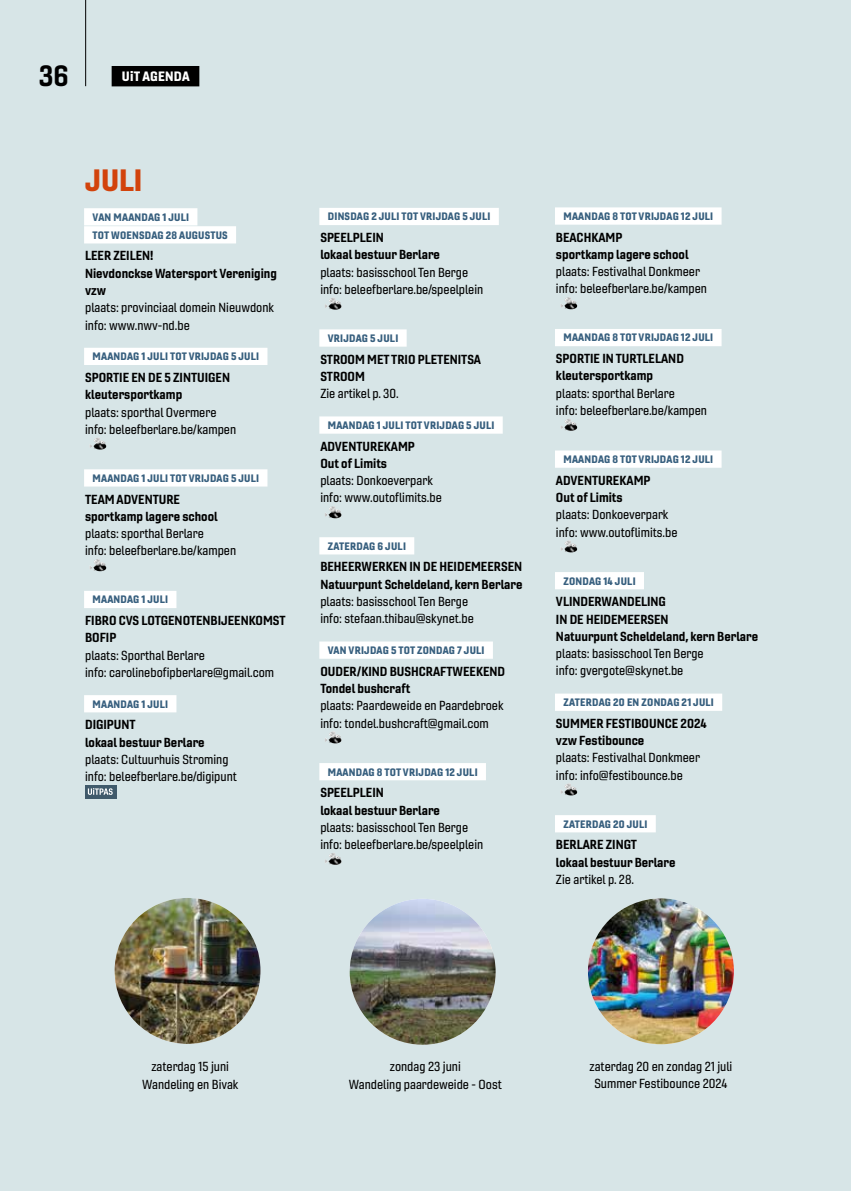
<style>
.page{position:relative;width:851px;height:1191px;background:#fff}
.page>*{position:absolute;margin:0;border:0;box-sizing:border-box;transform-origin:0 0}
.t1{font:30px "Gineso Nor Bla";color:#d2430c}
.t2{font:28.5px "Gineso Nor Bol";color:#000}
.t3{font:13.2px "Gineso Nor Bla";letter-spacing:.02em;color:#fff}
.t4{font:12.75px/17.2px "Gineso Nor Med";color:#000}
.t5{font:12.75px/17.2px "Gineso Nor Bol";color:#000}
.t6{font:10.5px/18px "Gineso Nor Bla";letter-spacing:.02em;color:#375f7e}
</style>
<div class="page">
<div style="left:0;top:0;width:850px;height:1191px;background:#d7e5e7"></div>
<img style="left:588px;top:898px;width:145px;height:146px;border-radius:73px">
<img style="left:349px;top:898px;width:146px;height:146px;border-radius:73px">
<img style="left:115px;top:898px;width:145px;height:145px;border-radius:73px">
<div style="left:84px;top:208px;width:113px;height:17px;background:#fff"></div>
<div style="left:84px;top:226px;width:152px;height:17px;background:#fff"></div>
<div style="left:84px;top:348px;width:183px;height:17px;background:#fff"></div>
<div style="left:84px;top:469px;width:183px;height:17px;background:#fff"></div>
<div style="left:84px;top:591px;width:92px;height:17px;background:#fff"></div>
<div style="left:84px;top:695px;width:92px;height:17px;background:#fff"></div>
<img style="left:90px;top:438px;width:17px;height:12px">
<img style="left:90px;top:559px;width:17px;height:12px">
<div style="left:85px;top:785px;width:31px;height:13px;background:#405a6b"></div>
<svg style="left:88px;top:788px;width:25px;height:7px"></svg>
<div style="left:319px;top:208px;width:180px;height:17px;background:#fff"></div>
<div style="left:319px;top:329px;width:87px;height:18px;background:#fff"></div>
<div style="left:319px;top:416px;width:183px;height:18px;background:#fff"></div>
<div style="left:319px;top:537px;width:95px;height:17px;background:#fff"></div>
<div style="left:319px;top:641px;width:174px;height:18px;background:#fff"></div>
<div style="left:319px;top:763px;width:167px;height:17px;background:#fff"></div>
<img style="left:325px;top:298px;width:17px;height:12px">
<img style="left:325px;top:506px;width:17px;height:13px">
<img style="left:325px;top:732px;width:17px;height:12px">
<img style="left:325px;top:853px;width:17px;height:12px">
<div style="left:555px;top:207px;width:166px;height:18px;background:#fff"></div>
<div style="left:555px;top:329px;width:166px;height:17px;background:#fff"></div>
<div style="left:555px;top:450px;width:166px;height:18px;background:#fff"></div>
<div style="left:555px;top:572px;width:89px;height:17px;background:#fff"></div>
<div style="left:555px;top:693px;width:167px;height:18px;background:#fff"></div>
<div style="left:555px;top:815px;width:100px;height:17px;background:#fff"></div>
<img style="left:561px;top:297px;width:16px;height:13px">
<img style="left:561px;top:419px;width:16px;height:12px">
<img style="left:561px;top:541px;width:16px;height:12px">
<img style="left:561px;top:784px;width:16px;height:12px">
<hr style="left:85px;top:0;width:1px;height:86px;background:#000">
<div style="left:112px;top:66px;width:87px;height:20px;background:#000"></div>
<h2 class="t2" style="left:39px;top:58px;width:31px">36</h2>
<p class="t3" style="left:122px;top:67px;width:69px">UiT AGENDA</p>
<p class="t3" style="left:122px;top:67px;width:39px">LEVEN</p>
<p class="t3" style="left:143px;top:67px;width:69px">IN BERLARE</p>
<h1 class="t1" style="left:85px;top:160px;width:59px">JULI</h1>
<p class="t6" style="left:93px;top:208px;width:137px">VAN MAANDAG 1 JULI<br>TOT WOENSDAG 28 AUGUSTUS</p>
<p class="t5" style="left:85px;top:247px;width:193px">LEER ZEILEN!<br>Nievdonckse Watersport Vereniging vzw</p>
<p class="t4" style="left:85px;top:299px;width:190px">plaats: provinciaal domein Nieuwdonk info: www.nwv-nd.be</p>
<p class="t6" style="left:93px;top:347px;width:168px">MAANDAG 1 JULI TOT VRIJDAG 5 JULI</p>
<p class="t5" style="left:85px;top:369px;width:146px">SPORTIE EN DE 5 ZINTUIGEN kleutersportkamp</p>
<p class="t4" style="left:85px;top:403px;width:152px">plaats: sporthal Overmere info: beleefberlare.be/kampen</p>
<p class="t6" style="left:93px;top:469px;width:168px">MAANDAG 1 JULI TOT VRIJDAG 5 JULI</p>
<p class="t5" style="left:85px;top:490px;width:134px">TEAM ADVENTURE sportkamp lagere school</p>
<p class="t4" style="left:85px;top:525px;width:152px">plaats: sporthal Berlare<br>info: beleefberlare.be/kampen</p>
<p class="t6" style="left:93px;top:590px;width:77px">MAANDAG 1 JULI</p>
<p class="t5" style="left:85px;top:612px;width:202px">FIBRO CVS LOTGENOTENBIJEENKOMST<br>BOFIP</p>
<p class="t4" style="left:85px;top:646px;width:191px">plaats: Sporthal Berlare<br>info: carolinebofipberlare@gmail.com</p>
<p class="t6" style="left:93px;top:694px;width:77px">MAANDAG 1 JULI</p>
<p class="t5" style="left:85px;top:716px;width:121px">DIGIPUNT<br>lokaal bestuur Berlare</p>
<p class="t4" style="left:85px;top:750px;width:153px">plaats: Cultuurhuis Stroming info: beleefberlare.be/digipunt</p>
<p class="t6" style="left:328px;top:207px;width:164px">DINSDAG 2 JULI TOT VRIJDAG 5 JULI</p>
<p class="t5" style="left:320px;top:229px;width:121px">SPEELPLEIN<br>lokaal bestuur Berlare</p>
<p class="t4" style="left:320px;top:263px;width:164px">plaats: basisschool Ten Berge info: beleefberlare.be/speelplein</p>
<p class="t6" style="left:328px;top:329px;width:72px">VRIJDAG 5 JULI</p>
<p class="t5" style="left:320px;top:350px;width:162px">STROOM MET TRIO PLETENITSA<br>STROOM</p>
<p class="t4" style="left:320px;top:385px;width:80px">Zie artikel p. 30.</p>
<p class="t6" style="left:328px;top:416px;width:168px">MAANDAG 1 JULI TOT VRIJDAG 5 JULI</p>
<p class="t5" style="left:320px;top:437px;width:96px">ADVENTUREKAMP<br>Out of Limits</p>
<p class="t4" style="left:320px;top:472px;width:123px">plaats: Donkoeverpark info: www.outoflimits.be</p>
<p class="t6" style="left:328px;top:537px;width:80px">ZATERDAG 6 JULI</p>
<p class="t5" style="left:320px;top:558px;width:204px">BEHEERWERKEN IN DE HEIDEMEERSEN<br>Natuurpunt Scheldeland, kern Berlare</p>
<p class="t4" style="left:320px;top:593px;width:155px">plaats: basisschool Ten Berge info: stefaan.thibau@skynet.be</p>
<p class="t6" style="left:328px;top:641px;width:158px">VAN VRIJDAG 5 TOT ZONDAG 7 JULI</p>
<p class="t5" style="left:320px;top:662px;width:186px">OUDER/KIND BUSHCRAFTWEEKEND<br>Tondel bushcraft</p>
<p class="t4" style="left:320px;top:697px;width:185px">plaats: Paardeweide en Paardebroek info: tondel.bushcraft@gmail.com</p>
<p class="t6" style="left:328px;top:762px;width:151px">MAANDAG 8 TOT VRIJDAG 12 JULI</p>
<p class="t5" style="left:320px;top:784px;width:121px">SPEELPLEIN<br>lokaal bestuur Berlare</p>
<p class="t4" style="left:320px;top:818px;width:164px">plaats: basisschool Ten Berge info: beleefberlare.be/speelplein</p>
<p class="t6" style="left:563px;top:207px;width:151px">MAANDAG 8 TOT VRIJDAG 12 JULI</p>
<p class="t5" style="left:556px;top:228px;width:134px">BEACHKAMP<br>sportkamp lagere school</p>
<p class="t4" style="left:556px;top:263px;width:152px">plaats: Festivalhal Donkmeer info: beleefberlare.be/kampen</p>
<p class="t6" style="left:563px;top:328px;width:151px">MAANDAG 8 TOT VRIJDAG 12 JULI</p>
<p class="t5" style="left:556px;top:350px;width:129px">SPORTIE IN TURTLELAND kleutersportkamp</p>
<p class="t4" style="left:556px;top:384px;width:152px">plaats: sporthal Berlare<br>info: beleefberlare.be/kampen</p>
<p class="t6" style="left:563px;top:450px;width:151px">MAANDAG 8 TOT VRIJDAG 12 JULI</p>
<p class="t5" style="left:556px;top:471px;width:96px">ADVENTUREKAMP<br>Out of Limits</p>
<p class="t4" style="left:556px;top:506px;width:123px">plaats: Donkoeverpark info: www.outoflimits.be</p>
<p class="t6" style="left:563px;top:571px;width:74px">ZONDAG 14 JULI</p>
<p class="t5" style="left:556px;top:593px;width:204px">VLINDERWANDELING<br>IN DE HEIDEMEERSEN<br>Natuurpunt Scheldeland, kern Berlare</p>
<p class="t4" style="left:556px;top:645px;width:149px">plaats: basisschool Ten Berge info: gvergote@skynet.be</p>
<p class="t6" style="left:563px;top:693px;width:152px">ZATERDAG 20 EN ZONDAG 21 JULI</p>
<p class="t5" style="left:556px;top:714px;width:152px">SUMMER FESTIBOUNCE 2024 vzw Festibounce</p>
<p class="t4" style="left:556px;top:749px;width:145px">plaats: Festivalhal Donkmeer info: info@festibounce.be</p>
<p class="t6" style="left:563px;top:814px;width:85px">ZATERDAG 20 JULI</p>
<p class="t5" style="left:556px;top:836px;width:121px">BERLARE ZINGT<br>lokaal bestuur Berlare</p>
<p class="t4" style="left:556px;top:870px;width:80px">Zie artikel p. 28.</p>
<p class="t4" style="left:142px;top:1058px;width:98px;text-align:center">zaterdag 15 juni<br>Wandeling en Bivak</p>
<p class="t4" style="left:349px;top:1058px;width:154px;text-align:center">zondag 23 juni<br>Wandeling paardeweide - Oost</p>
<p class="t4" style="left:589px;top:1057px;width:144px;text-align:center">zaterdag 20 en zondag 21 juli<br>Summer Festibounce 2024</p>
</div>
